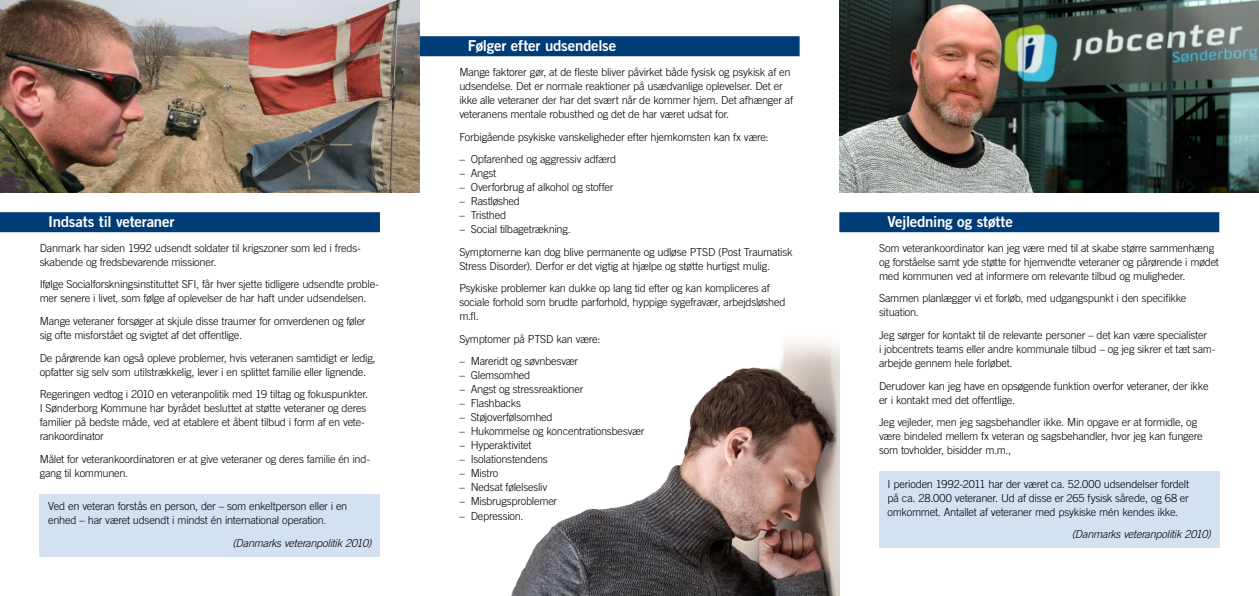
<style>
.page{position:relative;width:1259px;height:596px;background:#fff}
.page>*{position:absolute;margin:0;border:0;box-sizing:border-box;transform-origin:0 0}
.H3_-_RUBRIK{font:15px "Trade Gothic LT Std Bd 2";letter-spacing:-.015em;color:#fff}
.P_-_BRØD{font:300 11px/14px "Trade Gothic LT Std";letter-spacing:-.02em;color:#000}
.P_-_BRØD_KURSIV{font:italic 300 11px "Trade Gothic LT Std";letter-spacing:-.025em;color:#000}
</style>
<div class="page">
<div style="left:40px;top:493px;width:340px;height:63px;background:#d3e1f2"></div>
<div style="left:0;top:212px;width:380px;height:20px;background:#003d76"></div>
<div style="left:420px;top:36px;width:379px;height:20px;background:#003d76"></div>
<div style="left:839px;top:212px;width:380px;height:20px;background:#003d76"></div>
<img style="left:839px;top:0;width:420px;height:193px">
<img style="left:0;top:0;width:420px;height:193px">
<img style="left:511px;top:342px;width:328px;height:253px">
<div style="left:879px;top:471px;width:340px;height:76px;background:#d3e1f2"></div>
<h3 class="H3_-_RUBRIK" style="left:48px;top:212px;width:128px">Indsats til veteraner</h3>
<p class="P_-_BRØD" style="left:40px;top:241px;width:322px">Danmark har siden 1992 udsendt soldater til krigszoner som led i freds&shy;skabende og fredsbevarende missioner.</p>
<p class="P_-_BRØD" style="left:40px;top:277px;width:341px">Ifølge Socialforskningsinstituttet SFI, får hver sjette tidligere udsendte proble&shy;mer senere i livet, som følge af oplevelser de har haft under udsendelsen.</p>
<p class="P_-_BRØD" style="left:40px;top:314px;width:327px">Mange veteraner forsøger at skjule disse traumer for omverdenen og føler sig ofte misforstået og svigtet af det offentlige.</p>
<p class="P_-_BRØD" style="left:40px;top:350px;width:337px">De pårørende kan også opleve problemer, hvis veteranen samtidigt er ledig, opfatter sig selv som utilstrækkelig, lever i en splittet familie eller lignende.</p>
<p class="P_-_BRØD" style="left:40px;top:387px;width:330px">Regeringen vedtog i 2010 en veteranpolitik med 19 tiltag og fokuspunkter.<br>I Sønderborg Kommune har byrådet besluttet at støtte veteraner og deres familier på bedste måde, ved at etablere et åbent tilbud i form af en vete&shy;rankoordinator</p>
<p class="P_-_BRØD" style="left:40px;top:451px;width:332px">Målet for veterankoordinatoren er at give veteraner og deres familie én ind&shy;gang til kommunen.</p>
<p class="P_-_BRØD" style="left:48px;top:499px;width:301px">Ved en veteran forstås en person, der – som enkeltperson eller i en enhed – har været udsendt i mindst én international operation.</p>
<p class="P_-_BRØD_KURSIV" style="left:232px;top:536px;width:140px">(Danmarks veteranpolitik 2010)</p>
<h3 class="H3_-_RUBRIK" style="left:468px;top:36px;width:150px">Følger efter udsendelse</h3>
<p class="P_-_BRØD" style="left:459px;top:65px;width:335px">Mange faktorer gør, at de fleste bliver påvirket både fysisk og psykisk af en udsendelse. Det er normale reaktioner på usædvanlige oplevelser. Det er ikke alle veteraner der har det svært når de kommer hjem. Det afhænger af veteranens mentale robusthed og det de har været udsat for.</p>
<p class="P_-_BRØD" style="left:459px;top:129px;width:311px">Forbigående psykiske vanskeligheder efter hjemkomsten kan fx være:</p>
<p class="P_-_BRØD" style="left:459px;top:152px;width:158px">– Opfarenhed og aggressiv adfærd</p>
<p class="P_-_BRØD" style="left:459px;top:166px;width:38px">– Angst</p>
<p class="P_-_BRØD" style="left:459px;top:180px;width:156px">– Overforbrug af alkohol og stoffer</p>
<p class="P_-_BRØD" style="left:459px;top:194px;width:62px">– Rastløshed</p>
<p class="P_-_BRØD" style="left:459px;top:208px;width:49px">– Tristhed</p>
<p class="P_-_BRØD" style="left:459px;top:222px;width:113px">– Social tilbagetrækning.</p>
<p class="P_-_BRØD" style="left:459px;top:244px;width:335px">Symptomerne kan dog blive permanente og udløse PTSD (Post Traumatisk<br>Stress Disorder). Derfor er det vigtig at hjælpe og støtte hurtigst mulig.</p>
<p class="P_-_BRØD" style="left:459px;top:281px;width:328px">Psykiske problemer kan dukke op lang tid efter og kan kompliceres af sociale forhold som brudte parforhold, hyppige sygefravær, arbejdsløshed m.fl.</p>
<p class="P_-_BRØD" style="left:459px;top:331px;width:143px">Symptomer på PTSD kan være:</p>
<p class="P_-_BRØD" style="left:459px;top:354px;width:120px">– Mareridt og søvnbesvær</p>
<p class="P_-_BRØD" style="left:459px;top:368px;width:73px">– Glemsomhed</p>
<p class="P_-_BRØD" style="left:459px;top:382px;width:126px">– Angst og stressreaktioner</p>
<p class="P_-_BRØD" style="left:459px;top:396px;width:63px">– Flashbacks</p>
<p class="P_-_BRØD" style="left:459px;top:410px;width:95px">– Støjoverfølsomhed</p>
<p class="P_-_BRØD" style="left:459px;top:424px;width:186px">– Hukommelse og koncentrationsbesvær</p>
<p class="P_-_BRØD" style="left:459px;top:438px;width:74px">– Hyperaktivitet</p>
<p class="P_-_BRØD" style="left:459px;top:452px;width:90px">– Isolationstendens</p>
<p class="P_-_BRØD" style="left:459px;top:466px;width:40px">– Mistro</p>
<p class="P_-_BRØD" style="left:459px;top:480px;width:90px">– Nedsat følelsesliv</p>
<p class="P_-_BRØD" style="left:459px;top:494px;width:99px">– Misbrugsproblemer</p>
<p class="P_-_BRØD" style="left:459px;top:508px;width:66px">– Depression.</p>
<h3 class="H3_-_RUBRIK" style="left:887px;top:212px;width:127px">Vejledning og støtte</h3>
<p class="P_-_BRØD" style="left:879px;top:241px;width:341px">Som veterankoordinator kan jeg være med til at skabe større sammenhæng og forståelse samt yde støtte for hjemvendte veteraner og pårørende i mødet med kommunen ved at informere om relevante tilbud og muligheder.</p>
<p class="P_-_BRØD" style="left:879px;top:291px;width:309px">Sammen planlægger vi et forløb, med udgangspunkt i den specifikke situation.</p>
<p class="P_-_BRØD" style="left:879px;top:328px;width:338px">Jeg sørger for kontakt til de relevante personer – det kan være specialister<br>i jobcentrets teams eller andre kommunale tilbud – og jeg sikrer et tæt sam&shy;arbejde gennem hele forløbet.</p>
<p class="P_-_BRØD" style="left:879px;top:378px;width:331px">Derudover kan jeg have en opsøgende funktion overfor veteraner, der ikke er i kontakt med det offentlige.</p>
<p class="P_-_BRØD" style="left:879px;top:415px;width:325px">Jeg vejleder, men jeg sagsbehandler ikke. Min opgave er at formidle, og være bindeled mellem fx veteran og sagsbehandler, hvor jeg kan fungere som tovholder, bisidder m.m.,</p>
<p class="P_-_BRØD" style="left:887px;top:476px;width:303px;text-align:justify">I perioden 1992-2011 har der været ca. 52.000 udsendelser fordelt på ca. 28.000 veteraner. Ud af disse er 265 fysisk sårede, og 68 er omkommet. Antallet af veteraner med psykiske mén kendes ikke.</p>
<p class="P_-_BRØD_KURSIV" style="left:1071px;top:527px;width:140px">(Danmarks veteranpolitik 2010)</p>
</div>
